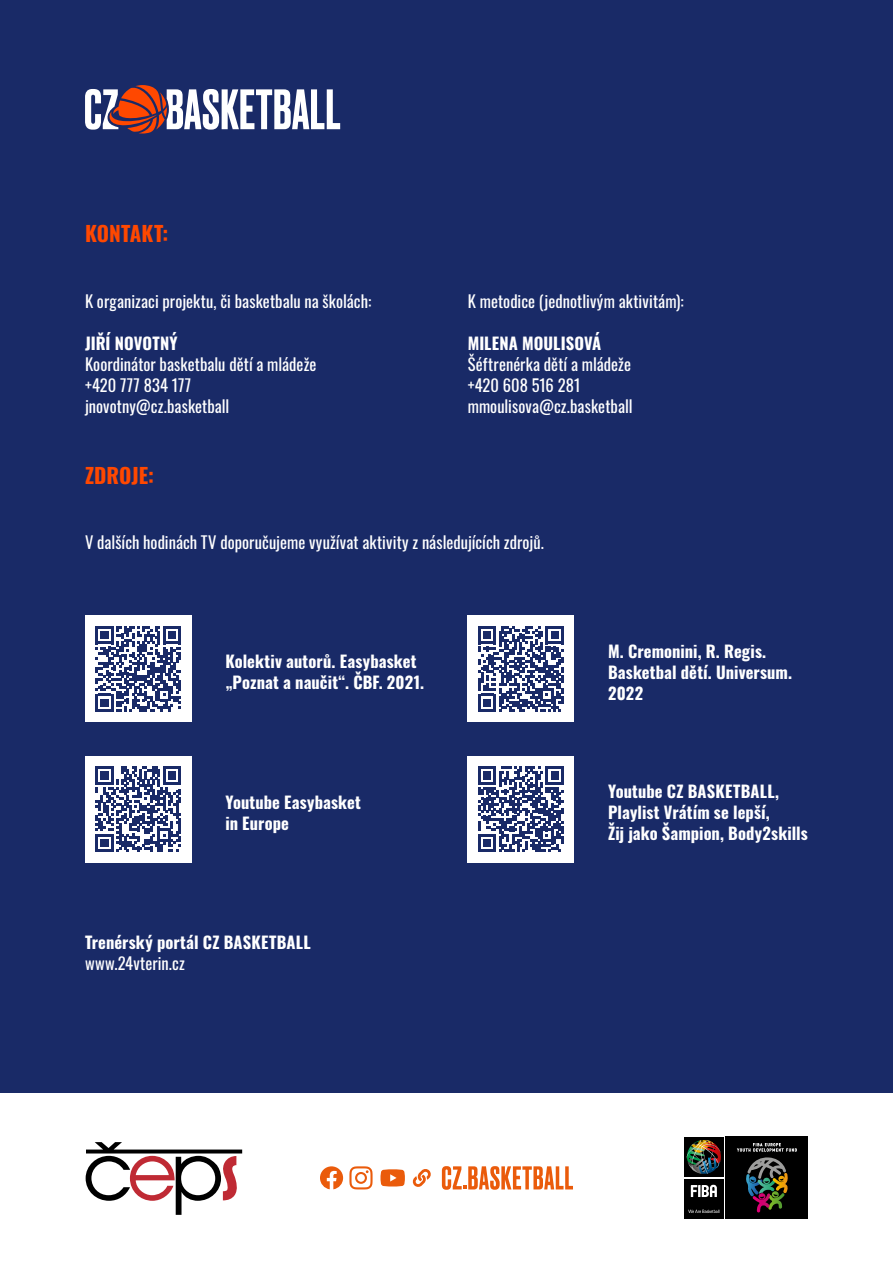
<style>
.page{position:relative;width:893px;height:1263px;background:#fff}
.page>*{position:absolute;margin:0;border:0;box-sizing:border-box;transform-origin:0 0}
.t1{font:700 21px "Oswald";color:#ff4800}
.t2{font:16.5px/21px "Oswald";letter-spacing:.005em;color:#fff}
.t3{font:700 16.5px/21px "Oswald";letter-spacing:.005em;color:#fff}
</style>
<div class="page">
<div style="left:0;top:0;width:893px;height:1093px;background:#192a67"></div>
<div style="left:684px;top:1179px;width:40px;height:40px;background:#000"></div>
<svg style="left:688px;top:1185px;width:31px;height:28px"></svg>
<div style="left:684px;top:1137px;width:40px;height:40px;background:#000"></div>
<svg style="left:686px;top:1140px;width:34px;height:34px"></svg>
<div style="left:726px;top:1137px;width:82px;height:82px;background:#000"></div>
<svg style="left:737px;top:1143px;width:60px;height:69px"></svg>
<svg style="left:442px;top:1166px;width:131px;height:24px"></svg>
<svg style="left:412px;top:1169px;width:19px;height:18px"></svg>
<svg style="left:320px;top:1166px;width:23px;height:23px"></svg>
<svg style="left:349px;top:1166px;width:24px;height:23px"></svg>
<svg style="left:380px;top:1169px;width:25px;height:17px"></svg>
<svg style="left:86px;top:1142px;width:156px;height:73px"></svg>
<svg style="left:85px;top:85px;width:255px;height:49px"></svg>
<div style="left:85px;top:616px;width:106px;height:106px;background:#fff"></div>
<svg style="left:95px;top:626px;width:86px;height:86px"></svg>
<div style="left:468px;top:616px;width:106px;height:106px;background:#fff"></div>
<svg style="left:478px;top:626px;width:86px;height:86px"></svg>
<div style="left:85px;top:756px;width:106px;height:106px;background:#fff"></div>
<svg style="left:95px;top:766px;width:86px;height:86px"></svg>
<div style="left:468px;top:756px;width:106px;height:106px;background:#fff"></div>
<svg style="left:478px;top:766px;width:86px;height:86px"></svg>
<p class="t1" style="left:85px;top:222px;width:85px">KONTAKT:</p>
<p class="t2" style="left:85px;top:289px;width:288px">K organizaci projektu, či basketbalu na školách:</p>
<p class="t3" style="left:85px;top:333px;width:94px">JIŘÍ NOVOTNÝ</p>
<p class="t2" style="left:85px;top:352px;width:233px">Koordinátor basketbalu dětí a mládeže +420 777 834 177 jnovotny@cz.basketball</p>
<p class="t1" style="left:85px;top:464px;width:70px">ZDROJE:</p>
<p class="t2" style="left:468px;top:289px;width:217px">K metodice (jednotlivým aktivitám):</p>
<p class="t3" style="left:468px;top:333px;width:135px">MILENA MOULISOVÁ</p>
<p class="t2" style="left:468px;top:352px;width:166px">Šéftrenérka dětí a mládeže +420 608 516 281 mmoulisova@cz.basketball</p>
<p class="t2" style="left:85px;top:530px;width:460px">V dalších hodinách TV doporučujeme využívat aktivity z následujících zdrojů.</p>
<p class="t3" style="left:225px;top:652px;width:200px">Kolektiv autorů. Easybasket „Poznat a naučit“. ČBF. 2021.</p>
<p class="t3" style="left:608px;top:641px;width:186px">M. Cremonini, R. Regis.<br>Basketbal dětí. Universum.<br>2022</p>
<p class="t3" style="left:225px;top:792px;width:137px">Youtube Easybasket in Europe</p>
<p class="t3" style="left:608px;top:782px;width:201px">Youtube CZ BASKETBALL,<br>Playlist Vrátím se lepší,<br>Žij jako Šampion, Body2skills</p>
<p class="t3" style="left:85px;top:933px;width:227px">Trenérský portál CZ BASKETBALL</p>
<p class="t2" style="left:85px;top:951px;width:101px">www.24vterin.cz</p>
</div>
